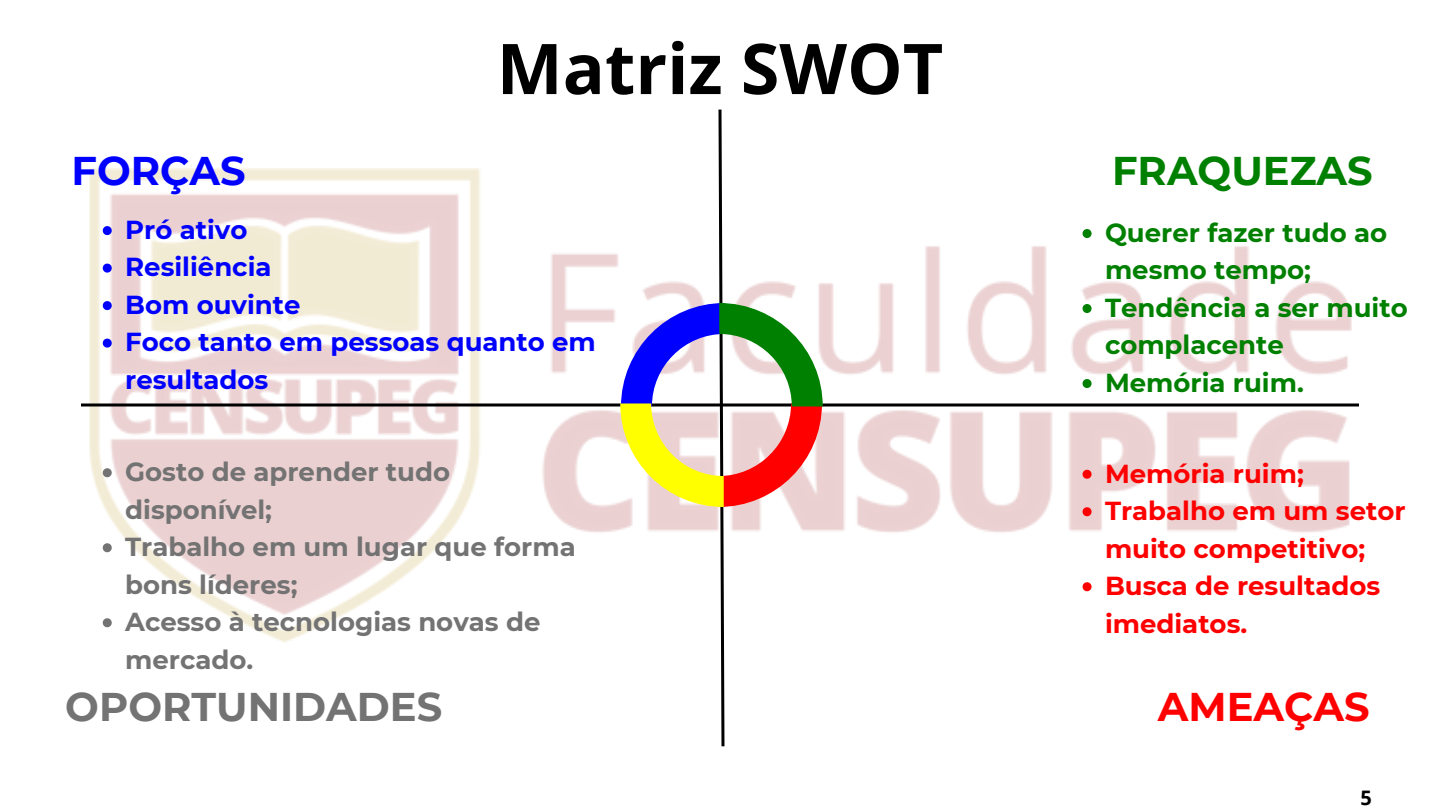
<style>
.page{position:relative;width:1440px;height:810px;background:#fff}
.page>*{position:absolute;margin:0;border:0;box-sizing:border-box;transform-origin:0 0}
.t1{font:700 70px "Open Sans";color:#000}
.t2{font:700 40px "Montserrat";color:#737373}
.t3{font:700 40px "Montserrat";color:#008000}
.t4{font:700 40px "Montserrat";color:#f00}
.t5{font:700 40px "Montserrat";color:#00f}
.t6{font:700 26px/37.5px "Montserrat";color:#737373}
.t7{font:700 26px/37.5px "Montserrat";color:#f00}
.t8{font:700 26px/37.5px "Montserrat";color:#008000}
.t9{font:700 26px/37.5px "Montserrat";color:#00f}
.t10{font:700 20px "Open Sans";color:#000}
</style>
<div class="page">
<img style="left:81px;top:168px;width:1278px;height:475px">
<hr style="left:81px;top:404px;width:1278px;height:3px;background:#000">
<svg style="left:620px;top:109px;width:203px;height:638px"></svg>
<svg style="left:103px;top:226px;width:9px;height:9px"></svg>
<svg style="left:103px;top:264px;width:9px;height:9px"></svg>
<svg style="left:103px;top:301px;width:9px;height:9px"></svg>
<svg style="left:103px;top:339px;width:9px;height:9px"></svg>
<svg style="left:1083px;top:229px;width:9px;height:9px"></svg>
<svg style="left:1083px;top:304px;width:9px;height:9px"></svg>
<svg style="left:1083px;top:379px;width:9px;height:9px"></svg>
<svg style="left:103px;top:468px;width:9px;height:9px"></svg>
<svg style="left:103px;top:543px;width:9px;height:9px"></svg>
<svg style="left:103px;top:618px;width:9px;height:9px"></svg>
<svg style="left:1083px;top:470px;width:9px;height:9px"></svg>
<svg style="left:1083px;top:507px;width:9px;height:9px"></svg>
<svg style="left:1083px;top:582px;width:9px;height:9px"></svg>
<p class="t5" style="left:72px;top:146px;width:176px">FORÇAS</p>
<p class="t1" style="left:497px;top:19px;width:448px">Matriz SWOT</p>
<p class="t9" style="left:125px;top:211px;width:124px">Pró ativo</p>
<p class="t9" style="left:125px;top:248px;width:148px">Resiliência</p>
<p class="t9" style="left:125px;top:286px;width:177px">Bom ouvinte</p>
<p class="t9" style="left:125px;top:323px;width:472px">Foco tanto em pessoas quanto em resultados</p>
<p class="t6" style="left:125px;top:453px;width:326px">Gosto de aprender tudo disponível;</p>
<p class="t6" style="left:125px;top:528px;width:452px">Trabalho em um lugar que forma bons líderes;</p>
<p class="t6" style="left:125px;top:603px;width:417px">Acesso à tecnologias novas de mercado.</p>
<p class="t2" style="left:65px;top:682px;width:378px">OPORTUNIDADES</p>
<p class="t3" style="left:1112px;top:146px;width:262px">FRAQUEZAS</p>
<p class="t8" style="left:1105px;top:214px;width:284px">Querer fazer tudo ao mesmo tempo;</p>
<p class="t8" style="left:1105px;top:289px;width:304px">Tendência a ser muito complacente</p>
<p class="t8" style="left:1105px;top:364px;width:200px">Memória ruim.</p>
<p class="t7" style="left:1105px;top:454px;width:200px">Memória ruim;</p>
<p class="t7" style="left:1105px;top:492px;width:302px">Trabalho em um setor muito competitivo;</p>
<p class="t7" style="left:1105px;top:567px;width:277px">Busca de resultados imediatos.</p>
<p class="t4" style="left:1158px;top:682px;width:213px">AMEAÇAS</p>
<p class="t10" style="left:1361px;top:784px;width:13px">5</p>
</div>
